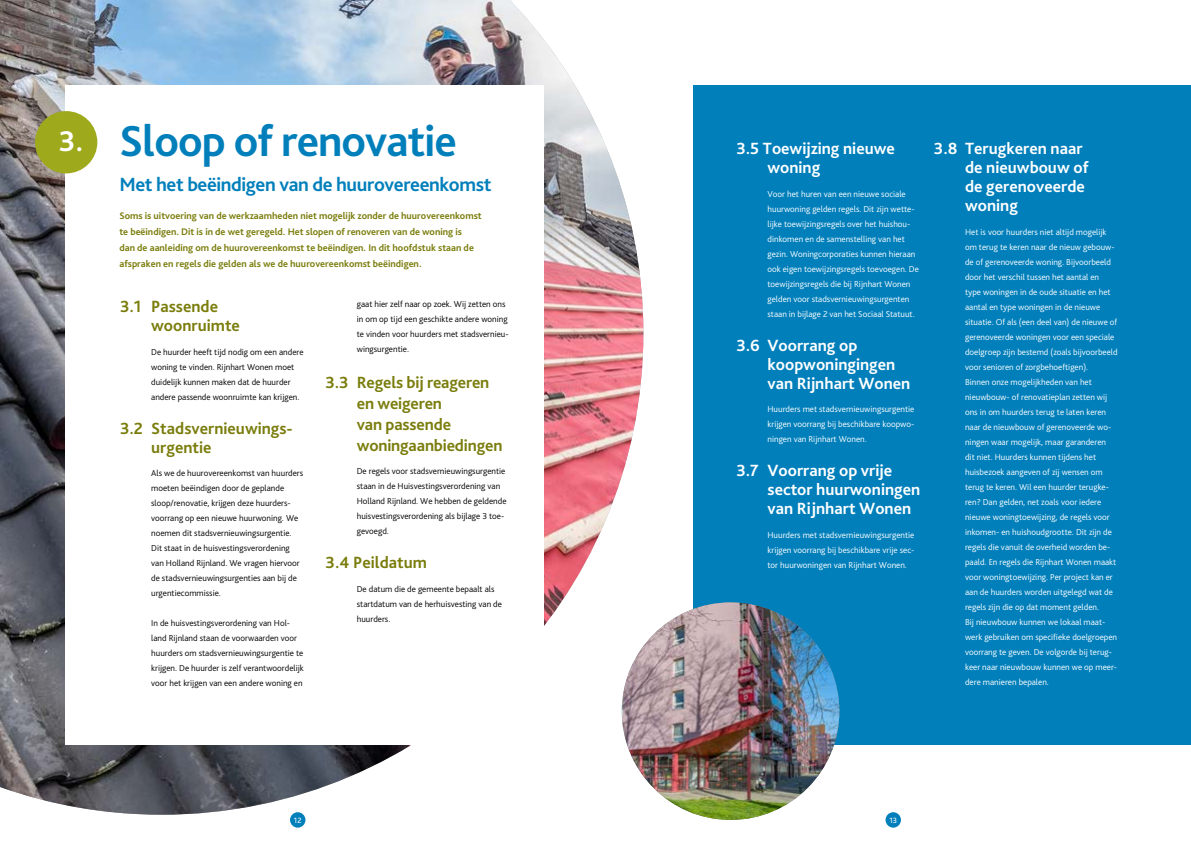
<style>
.page{position:relative;width:1191px;height:842px;background:#fff}
.page>*{position:absolute;margin:0;border:0;box-sizing:border-box;transform-origin:0 0}
.t1{font:700 45.4px "Bliss Pro";letter-spacing:-.02em;color:#007fbb}
.t2{font:700 29.9px "Bliss Pro";color:#fff}
.t3{font:700 20px "Bliss Pro";letter-spacing:-.02em;color:#007fbb}
.t4{font:700 17px/19px "Bliss Pro";color:#fff}
.t5{font:700 17px/21px "Bliss Pro";letter-spacing:-.01em;color:#7a7d0c}
.t6{font:700 10px/16px "Bliss Pro";color:#7a7d0c}
.t7{font:300 9px/15px "Bliss Pro";color:#fff}
.t8{font:300 9px/15px "Bliss Pro";color:#000}
.t9{font:8px "Bliss Pro";color:#fff}
</style>
<div class="page">
<div style="left:693px;top:85px;width:498px;height:659px;background:#007fbb"></div>
<img style="left:0;top:0;width:643px;height:815px">
<div style="left:65px;top:85px;width:479px;height:659px;background:#fff"></div>
<div style="left:35px;top:111px;width:62px;height:62px;background:#9ea91b;border-radius:50%"></div>
<img style="left:622px;top:602px;width:217px;height:218px;border-radius:109px">
<div style="left:290px;top:812px;width:15px;height:16px;background:#007fbb;border-radius:50%"></div>
<div style="left:885px;top:812px;width:16px;height:16px;background:#007fbb;border-radius:50%"></div>
<h2 class="t2" style="left:59px;top:122px;width:26px">3.</h2>
<h1 class="t1" style="left:119px;top:112px;width:339px">Sloop of renovatie</h1>
<h3 class="t3" style="left:119px;top:171px;width:373px">Met het beëindigen van de huurovereenkomst</h3>
<p class="t6" style="left:119px;top:207px;width:364px">Soms is uitvoering van de werkzaamheden niet mogelijk zonder de huurovereenkomst te beëindigen. Dit is in de wet geregeld. Het slopen of renoveren van de woning is<br>dan de aanleiding om de huurovereenkomst te beëindigen. In dit hoofdstuk staan de afspraken en regels die gelden als we de huurovereenkomst beëindigen.</p>
<h3 class="t5" style="left:151px;top:297px;width:90px;line-height:19px;text-indent:-31px">3.1 Passende woonruimte</h3>
<p class="t8" style="left:151px;top:344px;width:154px">De huurder heeft tijd nodig om een andere woning te vinden. Rijnhart Wonen moet duidelijk kunnen maken dat de huurder andere passende woonruimte kan krijgen.</p>
<h3 class="t5" style="left:151px;top:418px;width:143px;line-height:19px;text-indent:-31px">3.2 Stadsvernieuwings&shy;urgentie</h3>
<p class="t8" style="left:151px;top:466px;width:153px">Als we de huurovereenkomst van huurders moeten beëindigen door de geplande sloop/renovatie, krijgen deze huurders&shy;voorrang op een nieuwe huurwoning. We noemen dit stadsvernieuwingsurgentie.<br>Dit staat in de huisvestingsverordening van Holland Rijnland. We vragen hiervoor de stadsvernieuwingsurgenties aan bij de urgentiecommissie.</p>
<p class="t8" style="left:151px;top:616px;width:154px">In de huisvestingsverordening van Hol&shy;land Rijnland staan de voorwaarden voor huurders om stadsvernieuwingsurgentie te krijgen. De huurder is zelf verantwoordelijk voor het krijgen van een andere woning en</p>
<p class="t8" style="left:357px;top:296px;width:153px">gaat hier zelf naar op zoek. Wij zetten ons in om op tijd een geschikte andere woning te vinden voor huurders met stadsvernieu&shy;wingsurgentie.</p>
<h3 class="t5" style="left:357px;top:371px;width:147px;text-indent:-31px">3.3 Regels bij reageren en weigeren<br>van passende woningaanbiedingen</h3>
<p class="t8" style="left:357px;top:463px;width:151px">De regels voor stadsvernieuwingsurgentie staan in de Huisvestingsverordening van Holland Rijnland. We hebben de geldende huisvestingsverordening als bijlage 3 toe&shy;gevoegd.</p>
<h3 class="t5" style="left:325px;top:552px;width:103px">3.4 Peildatum</h3>
<p class="t8" style="left:357px;top:581px;width:147px">De datum die de gemeente bepaalt als startdatum van de herhuisvesting van de huurders.</p>
<h3 class="t4" style="left:767px;top:139px;width:129px;text-indent:-31px">3.5 Toewijzing nieuwe woning</h3>
<p class="t7" style="left:767px;top:186px;width:153px">Voor het huren van een nieuwe sociale huurwoning gelden regels. Dit zijn wette&shy;lijke toewijzingsregels over het huishou&shy;dinkomen en de samenstelling van het gezin. Woningcorporaties kunnen hieraan ook eigen toewijzingsregels toevoegen. De toewijzingsregels die bij Rijnhart Wonen gelden voor stadsvernieuwingsurgenten staan in bijlage 2 van het Sociaal Statuut.</p>
<h3 class="t4" style="left:767px;top:335px;width:144px;text-indent:-31px">3.6 Voorrang op koopwoningingen van Rijnhart Wonen</h3>
<p class="t7" style="left:767px;top:402px;width:148px;text-align:justify">Huurders met stadsvernieuwingsurgentie krijgen voorrang bij beschikbare koopwo&shy;ningen van Rijnhart Wonen.</p>
<h3 class="t4" style="left:767px;top:461px;width:154px;text-indent:-31px">3.7 Voorrang op vrije sector huurwoningen van Rijnhart Wonen</h3>
<p class="t7" style="left:767px;top:527px;width:148px;text-align:justify">Huurders met stadsvernieuwingsurgentie krijgen voorrang bij beschikbare vrije sec&shy;tor huurwoningen van Rijnhart Wonen.</p>
<h3 class="t4" style="left:965px;top:139px;width:125px;text-indent:-31px">3.8 Terugkeren naar de nieuwbouw of de gerenoveerde woning</h3>
<p class="t7" style="left:965px;top:224px;width:154px">Het is voor huurders niet altijd mogelijk om terug te keren naar de nieuw gebouw&shy;de of gerenoveerde woning. Bijvoorbeeld door het verschil tussen het aantal en<br>type woningen in de oude situatie en het aantal en type woningen in de nieuwe situatie. Of als (een deel van) de nieuwe of gerenoveerde woningen voor een speciale doelgroep zijn bestemd (zoals bijvoorbeeld voor senioren of zorgbehoeftigen).<br>Binnen onze mogelijkheden van het nieuwbouw- of renovatieplan zetten wij ons in om huurders terug te laten keren naar de nieuwbouw of gerenoveerde wo&shy;ningen waar mogelijk, maar garanderen dit niet. Huurders kunnen tijdens het huisbezoek aangeven of zij wensen om terug te keren. Wil een huurder terugke&shy;ren? Dan gelden, net zoals voor iedere nieuwe woningtoewijzing, de regels voor inkomen- en huishoudgrootte. Dit zijn de regels die vanuit de overheid worden be&shy;paald. En regels die Rijnhart Wonen maakt voor woningtoewijzing. Per project kan er aan de huurders worden uitgelegd wat de regels zijn die op dat moment gelden.<br>Bij nieuwbouw kunnen we lokaal maat&shy;werk gebruiken om specifieke doelgroepen voorrang te geven. De volgorde bij terug&shy;keer naar nieuwbouw kunnen we op meer&shy;dere manieren bepalen.</p>
<p class="t9" style="left:294px;top:815px;width:9px">12</p>
<p class="t9" style="left:889px;top:815px;width:9px">13</p>
</div>
